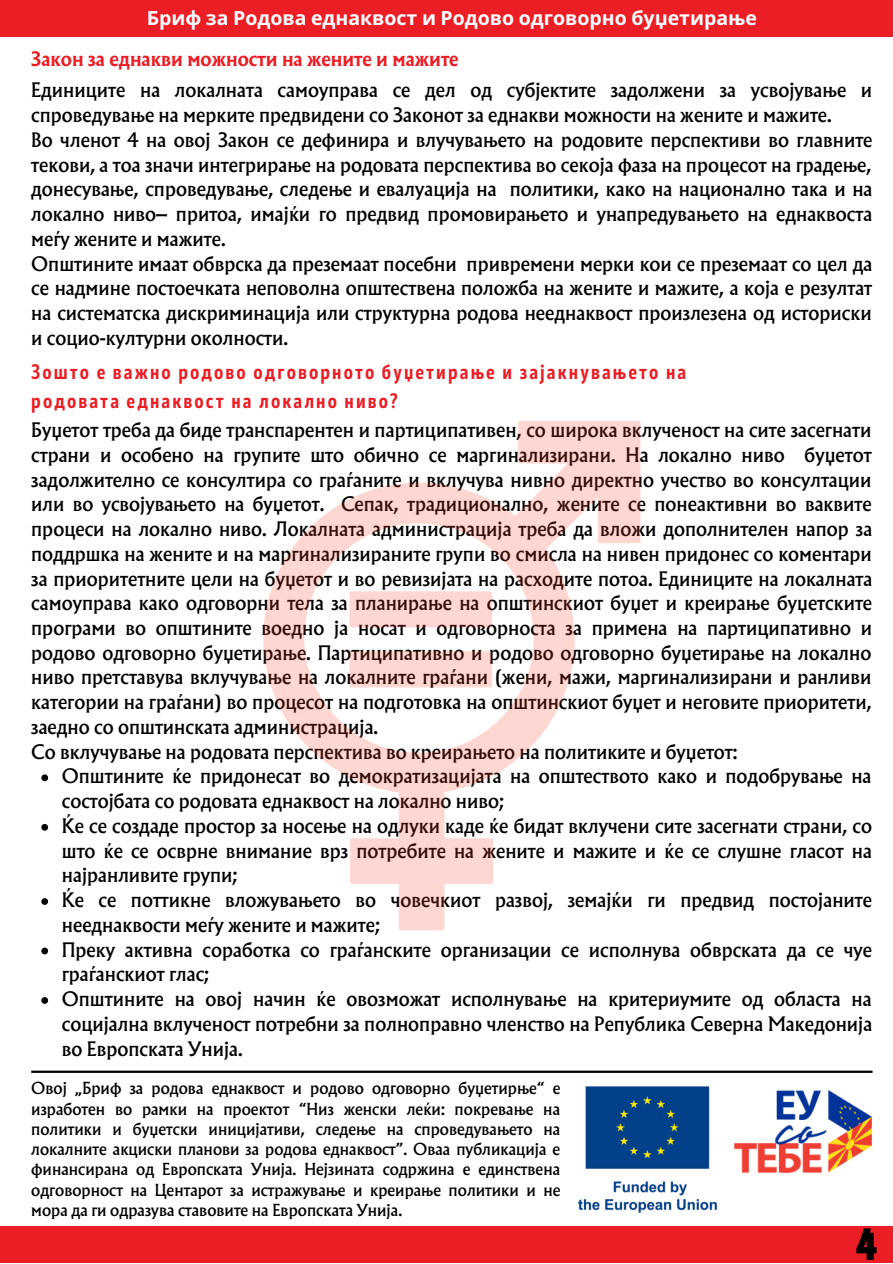
<style>
.page{position:relative;width:893px;height:1264px;background:#fff}
.page>*{position:absolute;margin:0;border:0;box-sizing:border-box;transform-origin:0 0}
.t1{font:700 21px/29.2px "Mozer";letter-spacing:.1em;color:#eb1d25}
.t2{font:700 19.5px "Noto Sans";color:#fff}
.t3{font:18px/24.8px "Albertus Nova";color:#000;text-align:justify}
.t4{font:700 18px "Albertus Nova";color:#eb1d25}
.t5{font:15px/20.2px "Albertus Nova";color:#000;text-align:justify}
</style>
<div class="page">
<div style="left:0;top:1225px;width:892px;height:37px;background:#eb1d25"></div>
<img style="left:571px;top:1072px;width:106px;height:141px">
<img style="left:677px;top:1070px;width:215px;height:156px">
<svg style="left:856px;top:1228px;width:20px;height:31px"></svg>
<svg style="left:41px;top:774px;width:7px;height:7px"></svg>
<svg style="left:41px;top:824px;width:7px;height:6px"></svg>
<svg style="left:41px;top:898px;width:7px;height:6px"></svg>
<svg style="left:41px;top:947px;width:7px;height:7px"></svg>
<svg style="left:41px;top:997px;width:7px;height:6px"></svg>
<div style="left:0;top:0;width:892px;height:37px;background:#eb1d25"></div>
<svg style="left:263px;top:421px;width:377px;height:509px"></svg>
<div style="left:349px;top:591px;width:143px;height:36px;background:#ffd7d2"></div>
<div style="left:349px;top:651px;width:143px;height:36px;background:#ffd7d2"></div>
<hr style="left:31px;top:1070px;width:841px;height:2px;background:#000">
<p class="t2" style="left:147px;top:4px;width:611px">Бриф за Родова еднаквост и Родово одговорно буџетирање</p>
<p class="t4" style="left:31px;top:46px;width:429px">Закон за еднакви можности на жените и мажите</p>
<p class="t3" style="left:31px;top:78px;width:842px">Единиците на локалната самоуправа се дел од субјектите задолжени за усвојување и спроведување на мерките предвидени со Законот за еднакви можности на жените и мажите.</p>
<p class="t3" style="left:31px;top:128px;width:842px">Во членот 4 на овој Закон се дeфинира и влучувањето на родовите перспективи во главните текови, а тоа значи интегрирање на родовата перспектива во секоја фаза на процесот на градење, донесување, спроведување, следење и евалуација на политики, како на национално така и на локално ниво– притоа, имајќи го предвид промовирањето и унапредувањето на еднаквоста меѓу жените и мажите.</p>
<p class="t3" style="left:31px;top:251px;width:842px">Општините имаат обврска да преземаат посебни привремени мерки кои се преземаат со цел да се надмине постоечката неповолна општествена положба на жените и мажите, а која е резултат на систематска дискриминација или структурна родова нееднаквост произлезена од историски и социо-културни околности.</p>
<p class="t1" style="left:31px;top:358px;width:656px">Зошто е важно родово одговорното буџетирање и зајакнувањето на родовата еднаквост на локално ниво?</p>
<p class="t3" style="left:31px;top:418px;width:842px">Буџетот треба да биде транспарентен и партиципативен, со широка вклученост на сите засегнати страни и особено на групите што обично се маргинализирани. На локално ниво буџетот задолжително се консултира со граѓаните и вклучува нивно директно учество во консултации или во усвојувањето на буџетот. Сепак, традиционално, жените се понеактивни во ваквите процеси на локално ниво. Локалната администрација треба да вложи дополнителен напор за поддршка на жените и на маргинализираните групи во смисла на нивен придонес со коментари за приоритетните цели на буџетот и во ревизијата на расходите потоа. Единиците на локалната самоуправа како одговорни тела за планирање на општинскиот буџет и креирање буџетските програми во општините воедно ја носат и одговорноста за примена на партиципативно и родово одговорно буџетирање. Партиципативно и родово одговорно буџетирање на локално ниво претставува вклучување на локалните граѓани (жени, мажи, маргинализирани и ранливи категории на граѓани) во процесот на подготовка на општинскиот буџет и неговите приоритети, заедно со општинската администрација.</p>
<p class="t3" style="left:31px;top:739px;width:707px">Со вклучување на родовата перспектива во креирањето на политиките и буџетот:</p>
<p class="t3" style="left:62px;top:764px;width:811px">Општините ќе придонесат во демократизацијата на општеството како и подобрување на состојбата со родовата еднаквост на локално ниво;</p>
<p class="t3" style="left:62px;top:813px;width:811px">Ќе се создаде простор за носење на одлуки каде ќе бидат вклучени сите засегнати страни, со што ќе се осврне внимание врз потребите на жените и мажите и ќе се слушне гласот на најранливите групи;</p>
<p class="t3" style="left:62px;top:887px;width:811px">Ќе се поттикне вложувањето во човечкиот развој, земајќи ги предвид постојаните нееднаквости меѓу жените и мажите;</p>
<p class="t3" style="left:62px;top:937px;width:811px">Преку активна соработка со граѓанските организации се исполнува обврската да се чуе граѓанскиот глас;</p>
<p class="t3" style="left:62px;top:986px;width:812px">Општините на овој начин ќе овозможат исполнување на критериумите од областа на социјална вклученост потребни за полноправно членство на Република Северна Македонија во Европската Унија.</p>
<p class="t5" style="left:31px;top:1078px;width:530px">Овој „Бриф за родова еднаквост и родово одговорно буџетирње“ е изработен во рамки на проектот “Низ женски леќи: покревање на политики и буџетски иницијативи, следење на спроведувањето на локалните акциски планови за родова еднаквост”. Оваа публикација е финансирана од Европската Унија. Нејзината содржина е единствена одговорност на Центарот за истражување и креирање политики и не мора да ги одразува ставовите на Европската Унија.</p>
</div>
